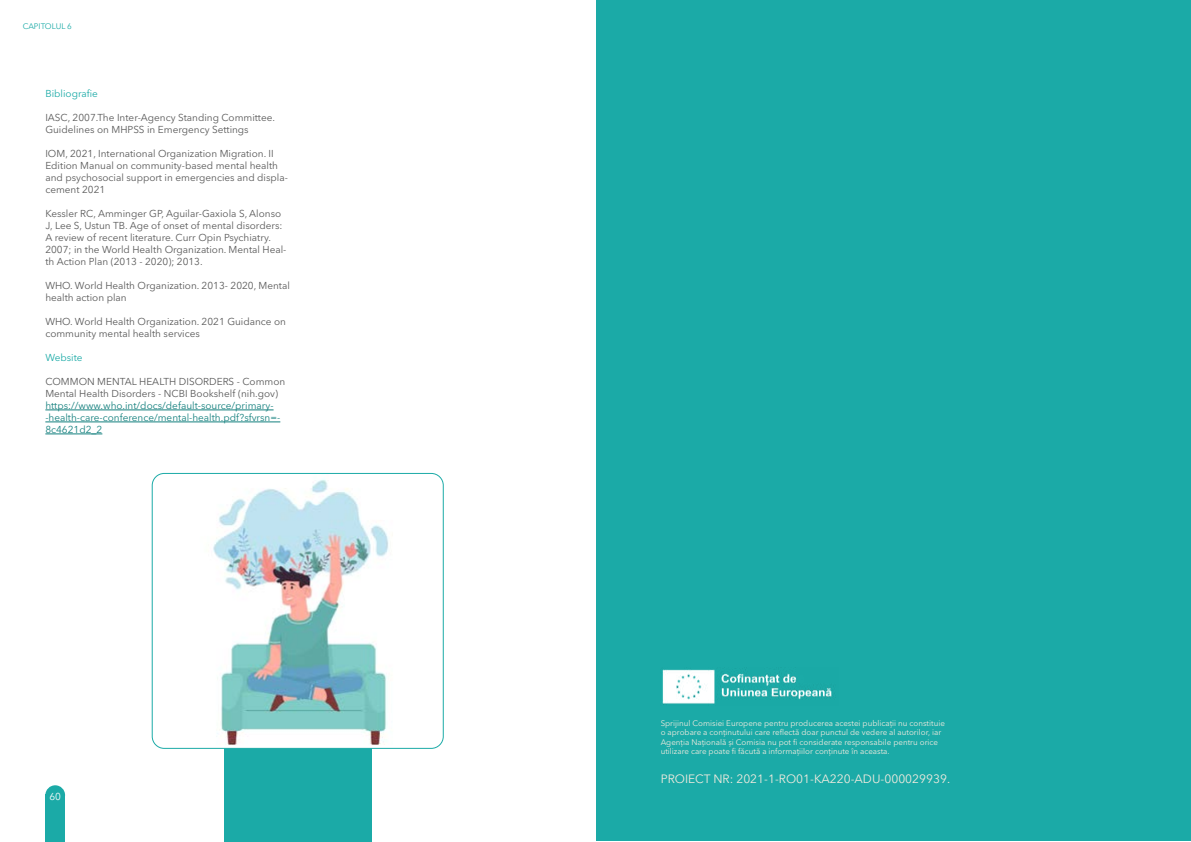
<style>
.page{position:relative;width:1191px;height:842px;background:#fff}
.page>*{position:absolute;margin:0;border:0;box-sizing:border-box;transform-origin:0 0}
.t1{font:12px "Avenir Next LT Pro";color:#f2ebdf}
.t2{font:10px/12px "Avenir Next LT Pro";color:#595959}
.t3{font:10px/12px "Avenir Next LT Pro";color:#14807e}
.t4{font:10px "Avenir Next LT Pro";color:#1baaa7}
.t5{font:10px "Avenir Next LT Pro";color:#fff}
.t6{font:8px/9.6px "Avenir Next LT Pro";color:#f2ebdf}
.t7{font:8px "Avenir Next LT Pro";color:#1baaa7}
</style>
<div class="page">
<div style="left:45px;top:785px;width:20px;height:20px;background:#1baaa7;border-radius:50%"></div>
<div style="left:45px;top:794px;width:20px;height:48px;background:#1baaa7"></div>
<div style="left:224px;top:675px;width:147px;height:167px;background:#1baaa7"></div>
<hr style="left:45px;top:410px;width:228px;height:1px;background:#14807e">
<hr style="left:45px;top:422px;width:235px;height:1px;background:#14807e">
<hr style="left:45px;top:434px;width:57px;height:1px;background:#14807e">
<img style="left:152px;top:473px;width:290px;height:274px">
<div style="left:152px;top:473px;width:292px;height:276px;border:1px solid #1baaa7;border-radius:12px"></div>
<div style="left:596px;top:0;width:594px;height:841px;background:#1baaa7"></div>
<img style="left:662px;top:669px;width:170px;height:36px">
<p class="t7" style="left:23px;top:21px;width:51px">CAPITOLUL 6</p>
<p class="t4" style="left:45px;top:87px;width:54px">Bibliografie</p>
<p class="t2" style="left:45px;top:111px;width:231px">IASC, 2007.The Inter-Agency Standing Committee.<br>Guidelines on MHPSS in Emergency Settings</p>
<p class="t2" style="left:45px;top:147px;width:244px">IOM, 2021, International Organization Migration. II Edition Manual on community-based mental health and psychosocial support in emergencies and displa&shy;cement 2021</p>
<p class="t2" style="left:45px;top:207px;width:243px">Kessler RC, Amminger GP, Aguilar-Gaxiola S, Alonso J, Lee S, Ustun TB. Age of onset of mental disorders:<br>A review of recent literature. Curr Opin Psychiatry.<br>2007; in the World Health Organization. Mental Heal&shy;th Action Plan (2013 - 2020); 2013.</p>
<p class="t2" style="left:45px;top:279px;width:246px">WHO. World Health Organization. 2013- 2020, Mental health action plan</p>
<p class="t2" style="left:45px;top:315px;width:242px">WHO. World Health Organization. 2021 Guidance on community mental health services</p>
<p class="t4" style="left:45px;top:351px;width:39px">Website</p>
<p class="t2" style="left:45px;top:375px;width:241px">COMMON MENTAL HEALTH DISORDERS - Common<br>Mental Health Disorders - NCBI Bookshelf (nih.gov)</p>
<p class="t3" style="left:45px;top:399px;width:236px">https://www.who.int/docs/default-source/primary--health-care-conference/mental-health.pdf?sfvrsn=-<br>8c4621d2_2</p>
<p class="t5" style="left:49px;top:790px;width:13px">60</p>
<p class="t6" style="left:660px;top:718px;width:286px">Sprijinul Comisiei Europene pentru producerea acestei publicații nu constituie o aprobare a conținutului care reflectă doar punctul de vedere al autorilor, iar Agenția Națională și Comisia nu pot fi considerate responsabile pentru orice utilizare care poate fi făcută a informațiilor conținute în aceasta.</p>
<p class="t1" style="left:660px;top:772px;width:291px">PROIECT NR: 2021-1-RO01-KA220-ADU-000029939.</p>
</div>
